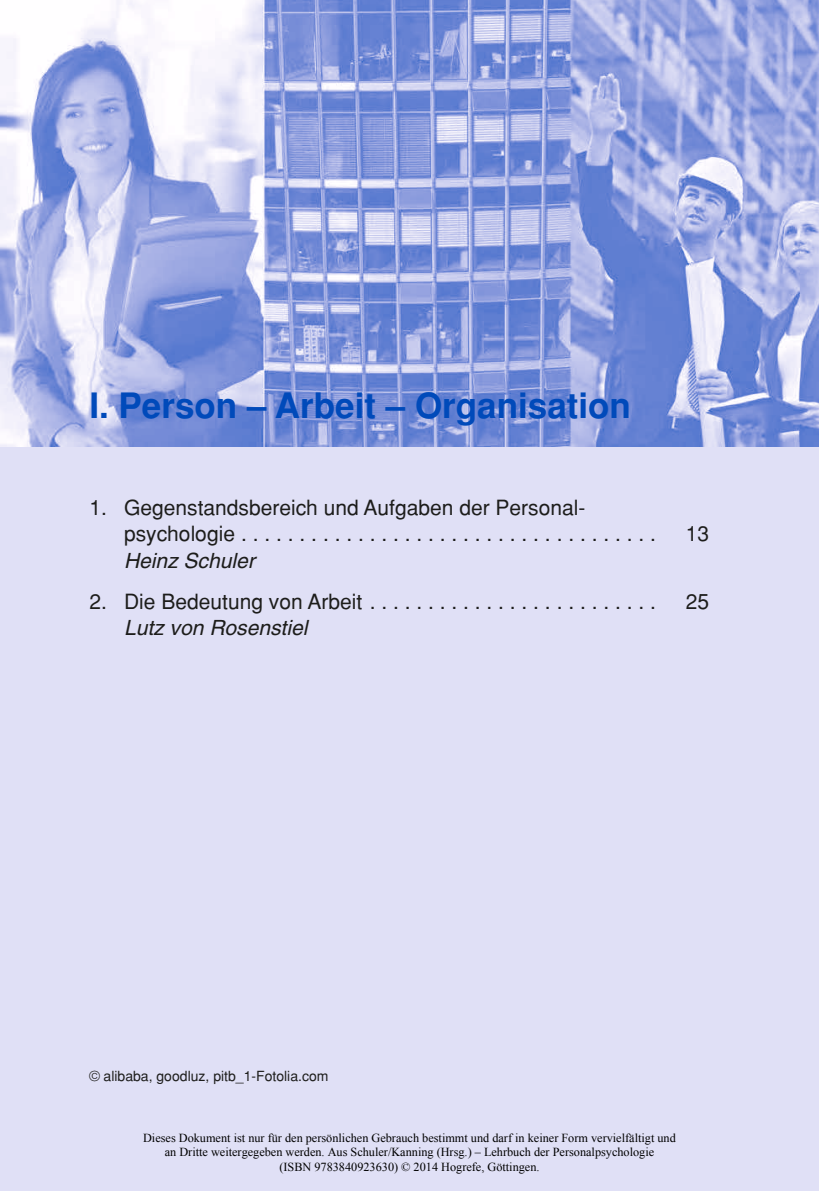
<style>
.page{position:relative;width:819px;height:1191px;background:#e0e0f6}
.page>*{position:absolute;margin:0;border:0;box-sizing:border-box;transform-origin:0 0}
.t1{font:700 35px "Helvetica";color:#004aba}
.t2{font:21px/26.2px "Helvetica";color:#1d1d1b}
.t3{font:italic 21px "Helvetica";color:#1d1d1b}
.t4{font:14px "Helvetica";color:#1d1d1b}
.t5{font:12.25px/14.7px "Times New Roman";color:#000;text-align:center}
</style>
<div class="page">
<img style="left:0;top:0;width:819px;height:446px">
<h1 class="t1" style="left:89px;top:385px;width:543px">I. Person – Arbeit – Organisation</h1>
<h2 class="t2" style="left:124px;top:494px;width:533px;text-indent:-35px">1. Gegenstandsbereich und Aufgaben der Personal - psychologie ....................................</h2>
<h2 class="t2" style="left:685px;top:520px;width:25px">13</h2>
<h2 class="t3" style="left:124px;top:548px;width:132px">Heinz Schuler</h2>
<h2 class="t2" style="left:89px;top:588px;width:568px">2. Die Bedeutung von Arbeit .........................</h2>
<h2 class="t2" style="left:685px;top:588px;width:25px">25</h2>
<h2 class="t3" style="left:124px;top:615px;width:185px">Lutz von Rosenstiel</h2>
<p class="t4" style="left:89px;top:1067px;width:241px">© alibaba, goodluz, pitb_1-Fotolia.com</p>
<p class="t5" style="left:143px;top:1130px;width:534px">Dieses Dokument ist nur für den persönlichen Gebrauch bestimmt und darf in keiner Form vervielfältigt und an Dritte weitergegeben werden. Aus Schuler/Kanning (Hrsg.) – Lehrbuch der Personalpsychologie<br>(ISBN 9783840923630) © 2014 Hogrefe, Göttingen.</p>
</div>
